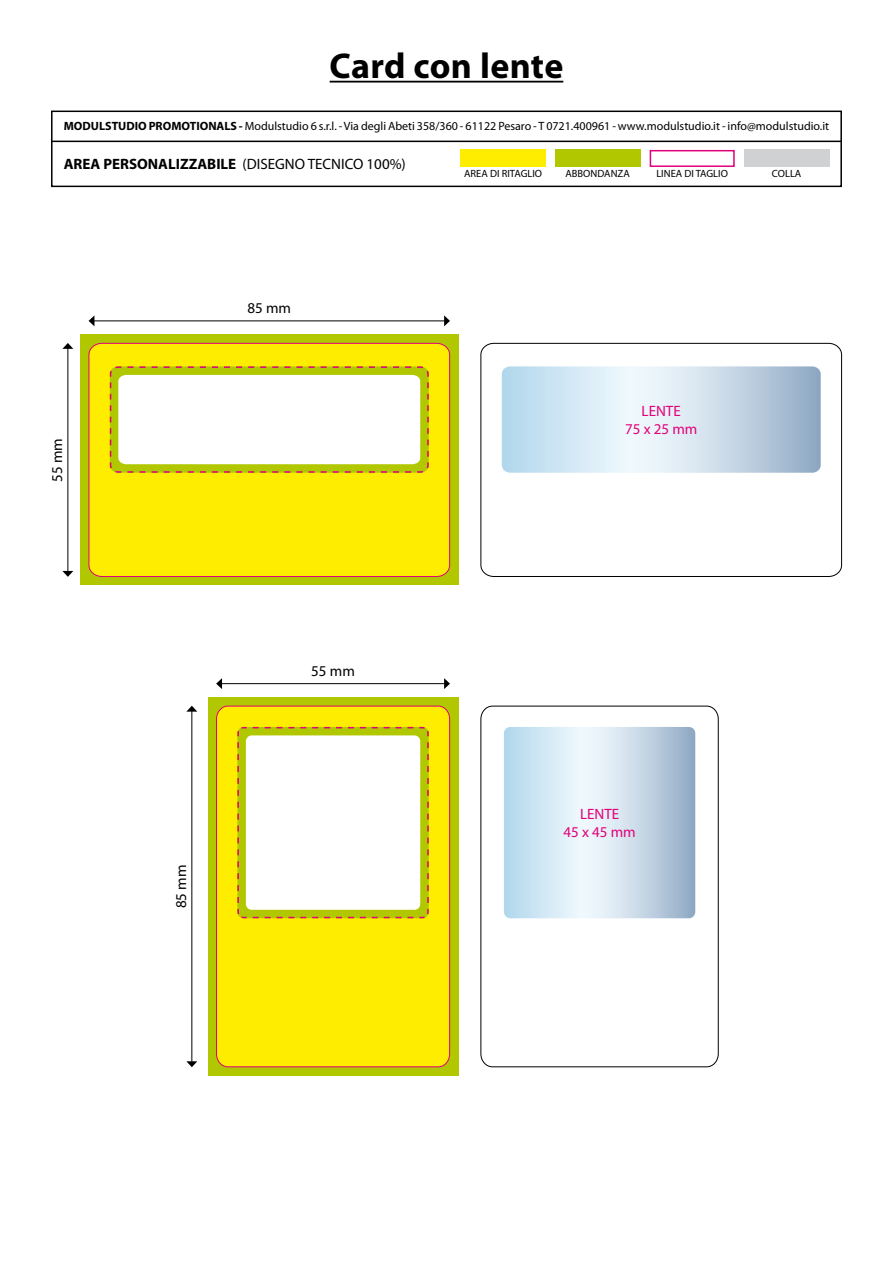
<style>
.page{position:relative;width:893px;height:1263px;background:#fff}
.page>*{position:absolute;margin:0;border:0;box-sizing:border-box;transform-origin:0 0}
.t1{font:700 36px "Myriad Pro";letter-spacing:.005em;color:#000}
.t2{font:700 15px "Myriad Pro";color:#000}
.t3{font:15px/18px "Myriad Pro";color:#e2007a;text-align:center}
.t4{font:15px "Myriad Pro";color:#000}
.t5{font:12px "Myriad Pro";color:#000}
.t6{font:10.5px "Myriad Pro";color:#000}
.s1{font-weight:700}
.s2{font-weight:400}
</style>
<div class="page">
<div style="left:208px;top:697px;width:250px;height:379px;background:#b1c800"></div>
<div style="left:80px;top:334px;width:378px;height:251px;background:#b1c800"></div>
<hr style="left:94px;top:320px;width:351px;height:1px;background:#000">
<svg style="left:444px;top:315px;width:6px;height:11px"></svg>
<svg style="left:89px;top:316px;width:5px;height:10px"></svg>
<hr style="left:221px;top:683px;width:224px;height:1px;background:#000">
<svg style="left:444px;top:678px;width:6px;height:11px"></svg>
<svg style="left:216px;top:678px;width:6px;height:11px"></svg>
<hr style="left:67px;top:348px;width:1px;height:224px;background:#000">
<svg style="left:62px;top:343px;width:11px;height:6px"></svg>
<svg style="left:62px;top:571px;width:11px;height:6px"></svg>
<hr style="left:191px;top:711px;width:1px;height:351px;background:#000">
<svg style="left:186px;top:706px;width:11px;height:6px"></svg>
<svg style="left:186px;top:1061px;width:11px;height:6px"></svg>
<div style="left:216px;top:705px;width:234px;height:362px;background:#ffed00"></div>
<svg style="left:480px;top:705px;width:239px;height:362px"></svg>
<div style="left:88px;top:343px;width:362px;height:234px;background:#ffed00"></div>
<svg style="left:480px;top:343px;width:362px;height:234px"></svg>
<svg style="left:237px;top:726px;width:192px;height:193px"></svg>
<div style="left:246px;top:735px;width:174px;height:175px;background:#fff;border-radius:6px"></div>
<svg style="left:504px;top:727px;width:191px;height:191px;background:#caddeb"></svg>
<svg style="left:109px;top:366px;width:320px;height:107px"></svg>
<svg style="left:502px;top:366px;width:319px;height:107px;background:#cbddeb"></svg>
<hr style="left:330px;top:81px;width:233px;height:2px;background:#000">
<div style="left:51px;top:111px;width:791px;height:76px;border:2px solid #000"></div>
<div style="left:461px;top:150px;width:85px;height:17px;background:#ffed00"></div>
<div style="left:555px;top:150px;width:85px;height:17px;background:#b1c800"></div>
<div style="left:650px;top:150px;width:85px;height:17px;background:#fff;border:2px solid #e2007a"></div>
<div style="left:744px;top:150px;width:85px;height:17px;background:#cfd1d2"></div>
<hr style="left:51px;top:141px;width:791px;height:1px;background:#000">
<h1 class="t1" style="left:330px;top:42px;width:235px">Card con lente</h1>
<p class="t5" style="left:64px;top:118px;width:767px"><span class="s1">MODULSTUDIO PROMOTIONALS -</span> Modulstudio 6 s.r.l. - Via degli Abeti 358/360 - 61122 Pesaro - T 0721.400961 - www.modulstudio.it - info@modulstudio.it</p>
<p class="t6" style="left:464px;top:167px;width:79px">AREA DI RITAGLIO</p>
<p class="t6" style="left:565px;top:167px;width:66px">ABBONDANZA</p>
<p class="t6" style="left:656px;top:167px;width:73px">LINEA DI TAGLIO</p>
<p class="t6" style="left:772px;top:167px;width:31px">COLLA</p>
<p class="t2" style="left:64px;top:154px;width:344px">AREA PERSONALIZZABILE <span class="s2">(DISEGNO TECNICO 100%)</span></p>
<p class="t4" style="left:48px;top:482px;width:45px;rotate:-90deg">55 mm</p>
<p class="t4" style="left:247px;top:299px;width:45px">85 mm</p>
<p class="t4" style="left:172px;top:908px;width:45px;rotate:-90deg">85 mm</p>
<p class="t4" style="left:311px;top:662px;width:45px">55 mm</p>
<p class="t3" style="left:625px;top:402px;width:74px">LENTE<br>75 x 25 mm</p>
<p class="t3" style="left:563px;top:805px;width:74px">LENTE<br>45 x 45 mm</p>
</div>
